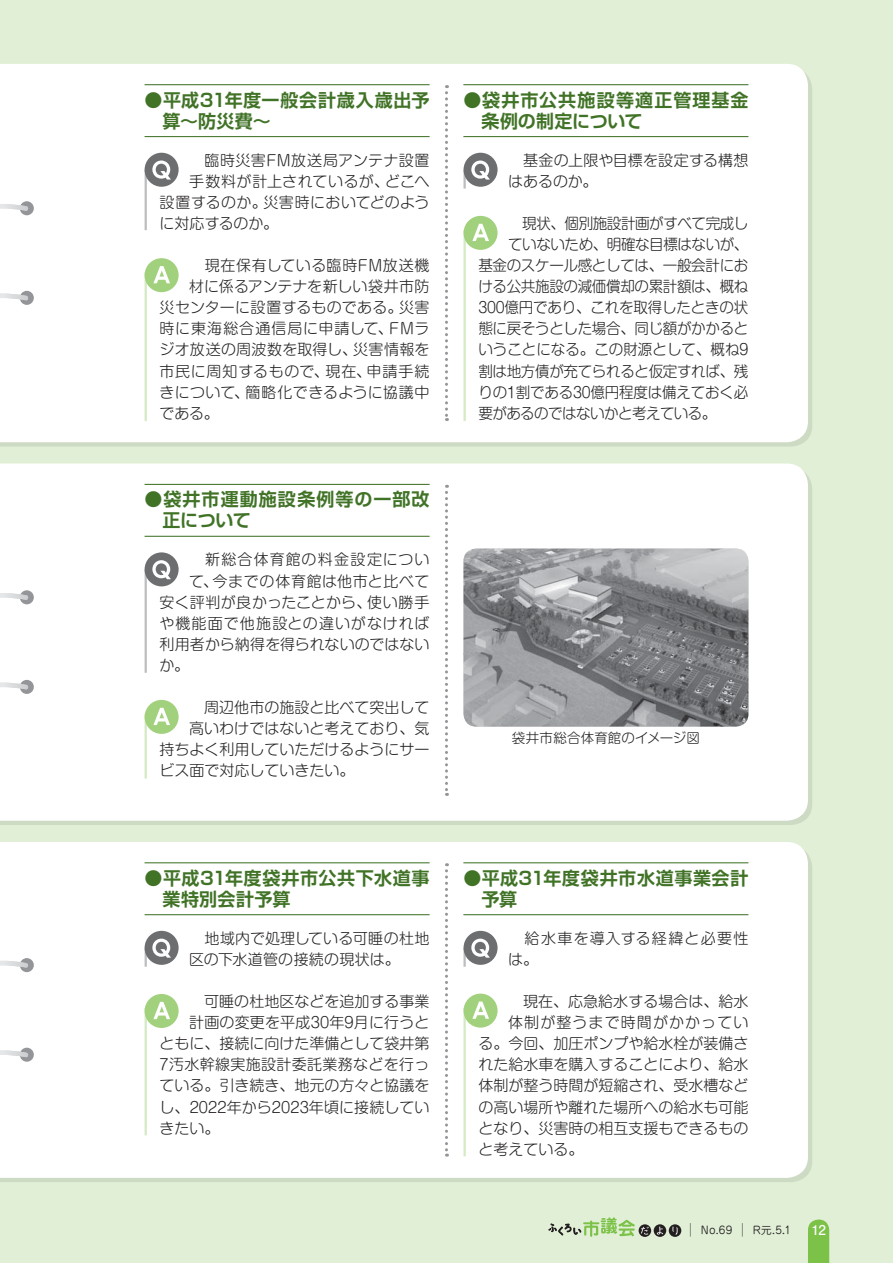
<style>
.page{position:relative;width:893px;height:1263px;background:#e1efd6}
.page>*{position:absolute;margin:0;border:0;box-sizing:border-box;transform-origin:0 0}
.t1{font:18px/21px "Shin Go Pro De Bold 90 pv RKSJ V";letter-spacing:.035em;color:#417327}
.t2{font:18px/21px "Shin Go Pro De Bold 90 pv RKSJ V";letter-spacing:.055em;color:#417327}
.t3{font:15px/21.1px "Shin M Go Pro Light 90 pv RKSJ V";color:#231f20}
.t4{font:15px "Shin M Go Pro Light 90 pv RKSJ V";letter-spacing:-.025em;color:#231f20}
.t5{font:15px/21.1px "Shin M Go Pro Light 90 pv RKSJ V";letter-spacing:.07em;color:#231f20}
.t6{font:15px "Shin M Go Pro Light 90 pv RKSJ V";letter-spacing:.02em;color:#231f20}
.t7{font:15px "Shin M Go Pro Light 90 pv RKSJ V";letter-spacing:.025em;color:#231f20}
.t8{font:15px "Shin M Go Pro Light 90 pv RKSJ V";letter-spacing:-.03em;color:#231f20}
.t9{font:15px "Shin M Go Pro Light 90 pv RKSJ V";letter-spacing:.04em;color:#231f20}
.t10{font:15px "Shin M Go Pro Light 90 pv RKSJ V";letter-spacing:.055em;color:#231f20}
.t11{font:15px "Shin M Go Pro Light 90 pv RKSJ V";letter-spacing:.05em;color:#231f20}
.t12{font:15px "Shin M Go Pro Light 90 pv RKSJ V";letter-spacing:-.04em;color:#231f20}
.t13{font:15px "Shin M Go Pro Light 90 pv RKSJ V";letter-spacing:.03em;color:#231f20}
.t14{font:13.5px "Shin M Go Pro Light 90 pv RKSJ V";letter-spacing:.005em;color:#231f20}
.t15{font:13.5px "Futo Go B101 Pro Bold 90 pv RKSJ H";color:#fff}
.t16{font:10.5px "Jun 201 Pro Regular 90 pv RKSJ H";color:#231f20}
.s1{font-family:"Koz Min Std Regular 90 pv RKSJ H";font-size:13.5px}
</style>
<div class="page">
<div style="left:0;top:64px;width:808px;height:378px;background:#fff"></div>
<div style="left:0;top:464px;width:808px;height:357px;background:#fff"></div>
<div style="left:0;top:842px;width:808px;height:336px;background:#fff"></div>
<hr style="left:145px;top:84px;width:285px;height:1px;background:#417327">
<hr style="left:145px;top:136px;width:285px;height:1px;background:#417327">
<hr style="left:145px;top:484px;width:285px;height:1px;background:#417327">
<hr style="left:145px;top:536px;width:285px;height:1px;background:#417327">
<hr style="left:145px;top:862px;width:285px;height:1px;background:#417327">
<hr style="left:145px;top:914px;width:285px;height:1px;background:#417327">
<svg style="left:445px;top:85px;width:3px;height:336px"></svg>
<svg style="left:445px;top:485px;width:3px;height:311px"></svg>
<svg style="left:445px;top:863px;width:3px;height:294px"></svg>
<hr style="left:463px;top:862px;width:285px;height:1px;background:#417327">
<hr style="left:463px;top:914px;width:285px;height:1px;background:#417327">
<hr style="left:463px;top:84px;width:285px;height:1px;background:#417327">
<hr style="left:463px;top:136px;width:285px;height:1px;background:#417327">
<div style="left:145px;top:931px;width:34px;height:34px;background:#6c6e70;border-radius:50%"></div>
<svg style="left:145px;top:939px;width:26px;height:28px"></svg>
<hr style="left:463px;top:948px;width:3px;height:19px;background:#bbbdbf">
<div style="left:463px;top:931px;width:34px;height:34px;background:#6c6e70;border-radius:50%"></div>
<svg style="left:471px;top:939px;width:19px;height:19px"></svg>
<hr style="left:463px;top:170px;width:3px;height:19px;background:#bbbdbf">
<div style="left:463px;top:153px;width:34px;height:34px;background:#6c6e70;border-radius:50%"></div>
<svg style="left:471px;top:161px;width:19px;height:19px"></svg>
<hr style="left:145px;top:170px;width:2px;height:60px;background:#bbbdbf">
<div style="left:145px;top:153px;width:34px;height:34px;background:#6c6e70;border-radius:50%"></div>
<svg style="left:152px;top:161px;width:19px;height:19px"></svg>
<hr style="left:145px;top:569px;width:2px;height:104px;background:#bbbdbf">
<div style="left:145px;top:552px;width:34px;height:34px;background:#6c6e70;border-radius:50%"></div>
<svg style="left:152px;top:560px;width:19px;height:19px"></svg>
<hr style="left:145px;top:714px;width:2px;height:65px;background:#d5e9c4">
<div style="left:145px;top:700px;width:34px;height:34px;background:#a2d17e;border-radius:50%"></div>
<svg style="left:153px;top:708px;width:17px;height:17px"></svg>
<hr style="left:463px;top:1008px;width:3px;height:148px;background:#d5e9c4">
<div style="left:463px;top:994px;width:34px;height:34px;background:#a2d17e;border-radius:50%"></div>
<svg style="left:472px;top:1002px;width:17px;height:17px"></svg>
<hr style="left:145px;top:1008px;width:2px;height:127px;background:#d5e9c4">
<div style="left:145px;top:994px;width:34px;height:34px;background:#a2d17e;border-radius:50%"></div>
<svg style="left:153px;top:1002px;width:17px;height:17px"></svg>
<hr style="left:145px;top:272px;width:2px;height:149px;background:#d5e9c4">
<div style="left:145px;top:258px;width:34px;height:34px;background:#a2d17e;border-radius:50%"></div>
<svg style="left:153px;top:266px;width:17px;height:17px"></svg>
<hr style="left:463px;top:230px;width:3px;height:191px;background:#d5e9c4">
<div style="left:463px;top:216px;width:34px;height:34px;background:#a2d17e;border-radius:50%"></div>
<svg style="left:472px;top:224px;width:17px;height:17px"></svg>
<div style="left:20px;top:201px;width:14px;height:14px;background:#939598;border-radius:50%"></div>
<svg style="left:0;top:203px;width:28px;height:8px"></svg>
<div style="left:20px;top:291px;width:14px;height:14px;background:#939598;border-radius:50%"></div>
<svg style="left:0;top:293px;width:28px;height:8px"></svg>
<div style="left:20px;top:590px;width:14px;height:14px;background:#939598;border-radius:50%"></div>
<svg style="left:0;top:592px;width:28px;height:8px"></svg>
<div style="left:20px;top:680px;width:14px;height:14px;background:#939598;border-radius:50%"></div>
<svg style="left:0;top:682px;width:28px;height:8px"></svg>
<div style="left:20px;top:958px;width:14px;height:14px;background:#939598;border-radius:50%"></div>
<svg style="left:0;top:960px;width:28px;height:8px"></svg>
<div style="left:20px;top:1048px;width:14px;height:14px;background:#939598;border-radius:50%"></div>
<svg style="left:0;top:1050px;width:28px;height:7px"></svg>
<img style="left:463px;top:549px;width:285px;height:178px;border-radius:13px">
<svg style="left:808px;top:1220px;width:21px;height:43px"></svg>
<svg style="left:639px;top:1224px;width:12px;height:13px"></svg>
<svg style="left:654px;top:1224px;width:12px;height:13px"></svg>
<svg style="left:669px;top:1224px;width:12px;height:13px"></svg>
<svg style="left:641px;top:1227px;width:8px;height:8px"></svg>
<svg style="left:657px;top:1227px;width:6px;height:8px"></svg>
<svg style="left:672px;top:1227px;width:5px;height:8px"></svg>
<svg style="left:548px;top:1217px;width:87px;height:20px"></svg>
<p class="t1" style="left:163px;top:92px;width:269px;text-indent:-18px">●平成31年度一般会計歳入歳出予算～防災費～</p>
<p class="t13" style="left:189px;top:155px;width:242px">　臨時災害FM放送局アンテナ設置</p>
<p class="t3" style="left:189px;top:173px;width:242px">手数料が計上されているが、どこへ</p>
<p class="t7" style="left:160px;top:197px;width:272px">設置するのか。災害時においてどのよう</p>
<p class="t3" style="left:160px;top:215px;width:120px">に対応するのか。</p>
<p class="t9" style="left:189px;top:260px;width:242px">　現在保有している臨時FM放送機</p>
<p class="t3" style="left:189px;top:278px;width:242px">材に係るアンテナを新しい袋井市防</p>
<p class="t6" style="left:160px;top:302px;width:272px">災センターに設置するものである。災害</p>
<p class="t10" style="left:160px;top:323px;width:271px">時に東海総合通信局に申請して、FMラ</p>
<p class="t6" style="left:160px;top:344px;width:271px">ジオ放送の周波数を取得し、災害情報を</p>
<p class="t11" style="left:160px;top:365px;width:272px">市民に周知するもので、現在、申請手続</p>
<p class="t3" style="left:160px;top:383px;width:272px">きについて、簡略化できるように協議中</p>
<p class="t3" style="left:160px;top:405px;width:61px">である。</p>
<p class="t2" style="left:163px;top:492px;width:269px;text-indent:-18px">●袋井市運動施設条例等の一部改正について</p>
<p class="t5" style="left:189px;top:551px;width:242px">　新総合体育館の料金設定につい</p>
<p class="t9" style="left:189px;top:575px;width:242px">て、今までの体育館は他市と比べて</p>
<p class="t6" style="left:160px;top:596px;width:271px">安く評判が良かったことから、使い勝手</p>
<p class="t5" style="left:160px;top:615px;width:271px">や機能面で他施設との違いがなければ</p>
<p class="t3" style="left:160px;top:636px;width:271px">利用者から納得を得られないのではない</p>
<p class="t3" style="left:160px;top:657px;width:31px">か。</p>
<p class="t3" style="left:189px;top:699px;width:242px">　周辺他市の施設と比べて突出して</p>
<p class="t3" style="left:189px;top:720px;width:242px">高いわけではないと考えており、気</p>
<p class="t3" style="left:160px;top:741px;width:271px">持ちよく利用していただけるようにサー</p>
<p class="t3" style="left:160px;top:762px;width:196px">ビス面で対応していきたい。</p>
<p class="t1" style="left:481px;top:92px;width:269px;text-indent:-18px">●袋井市公共施設等適正管理基金条例の制定について</p>
<p class="t3" style="left:508px;top:152px;width:242px">　基金の上限や目標を設定する構想はあるのか。</p>
<p class="t8" style="left:508px;top:218px;width:242px">　現状、個別施設計画がすべて完成し</p>
<p class="t8" style="left:508px;top:239px;width:242px">ていないため、明確な目標はないが、</p>
<p class="t4" style="left:478px;top:260px;width:272px">基金のスケール感としては、一般会計にお</p>
<p class="t4" style="left:478px;top:281px;width:272px">ける公共施設の減価償却の累計額は、概ね</p>
<p class="t3" style="left:478px;top:299px;width:272px">300億円であり、これを取得したときの状</p>
<p class="t4" style="left:478px;top:323px;width:272px">態に戻そうとした場合、同じ額がかかると</p>
<p class="t3" style="left:478px;top:341px;width:272px">いうことになる。この財源として、概ね9</p>
<p class="t4" style="left:478px;top:365px;width:272px">割は地方債が充てられると仮定すれば、残</p>
<p class="t3" style="left:478px;top:383px;width:272px">りの1割である30億円程度は備えておく必</p>
<p class="t12" style="left:478px;top:407px;width:240px">要があるのではないかと考えている。</p>
<p class="t14" style="left:512px;top:733px;width:190px">袋井市総合体育館のイメージ図</p>
<p class="t1" style="left:163px;top:870px;width:269px;text-indent:-18px">●平成31年度袋井市公共下水道事業特別会計予算</p>
<p class="t3" style="left:189px;top:930px;width:242px">　地域内で処理している可睡の杜地区の下水道管の接続の現状は。</p>
<p class="t3" style="left:189px;top:993px;width:242px">　可睡の杜地区などを追加する事業</p>
<p class="t3" style="left:189px;top:1014px;width:242px">計画の変更を平成30年9月に行うと</p>
<p class="t3" style="left:160px;top:1035px;width:271px">ともに、接続に向けた準備として袋井第</p>
<p class="t7" style="left:160px;top:1059px;width:272px">7汚水幹線実施設計委託業務などを行っ</p>
<p class="t3" style="left:160px;top:1077px;width:271px">ている。引き続き、地元の方々と協議を</p>
<p class="t3" style="left:160px;top:1098px;width:271px">し、2022年から2023年頃に接続してい</p>
<p class="t3" style="left:160px;top:1119px;width:61px">きたい。</p>
<p class="t1" style="left:481px;top:870px;width:269px;text-indent:-18px">●平成31年度袋井市水道事業会計予算</p>
<p class="t5" style="left:508px;top:930px;width:242px">　給水車を導入する経緯と必要性は。</p>
<p class="t3" style="left:508px;top:993px;width:242px">　現在、応急給水する場合は、給水</p>
<p class="t5" style="left:508px;top:1014px;width:242px">体制が整うまで時間がかかってい</p>
<p class="t3" style="left:478px;top:1035px;width:271px">る。今回、加圧ポンプや給水栓が装備さ</p>
<p class="t3" style="left:478px;top:1056px;width:271px">れた給水車を購入することにより、給水</p>
<p class="t3" style="left:478px;top:1077px;width:271px">体制が整う時間が短縮され、受水槽など</p>
<p class="t3" style="left:478px;top:1098px;width:271px">の高い場所や離れた場所への給水も可能</p>
<p class="t3" style="left:478px;top:1119px;width:271px">となり、災害時の相互支援もできるもの</p>
<p class="t3" style="left:478px;top:1140px;width:106px">と考えている。</p>
<p class="t16" style="left:684px;top:1226px;width:109px"><span class="s1">―</span> No.69 <span class="s1">―</span> R元.5.1</p>
<p class="t15" style="left:811px;top:1225px;width:16px">12</p>
</div>
